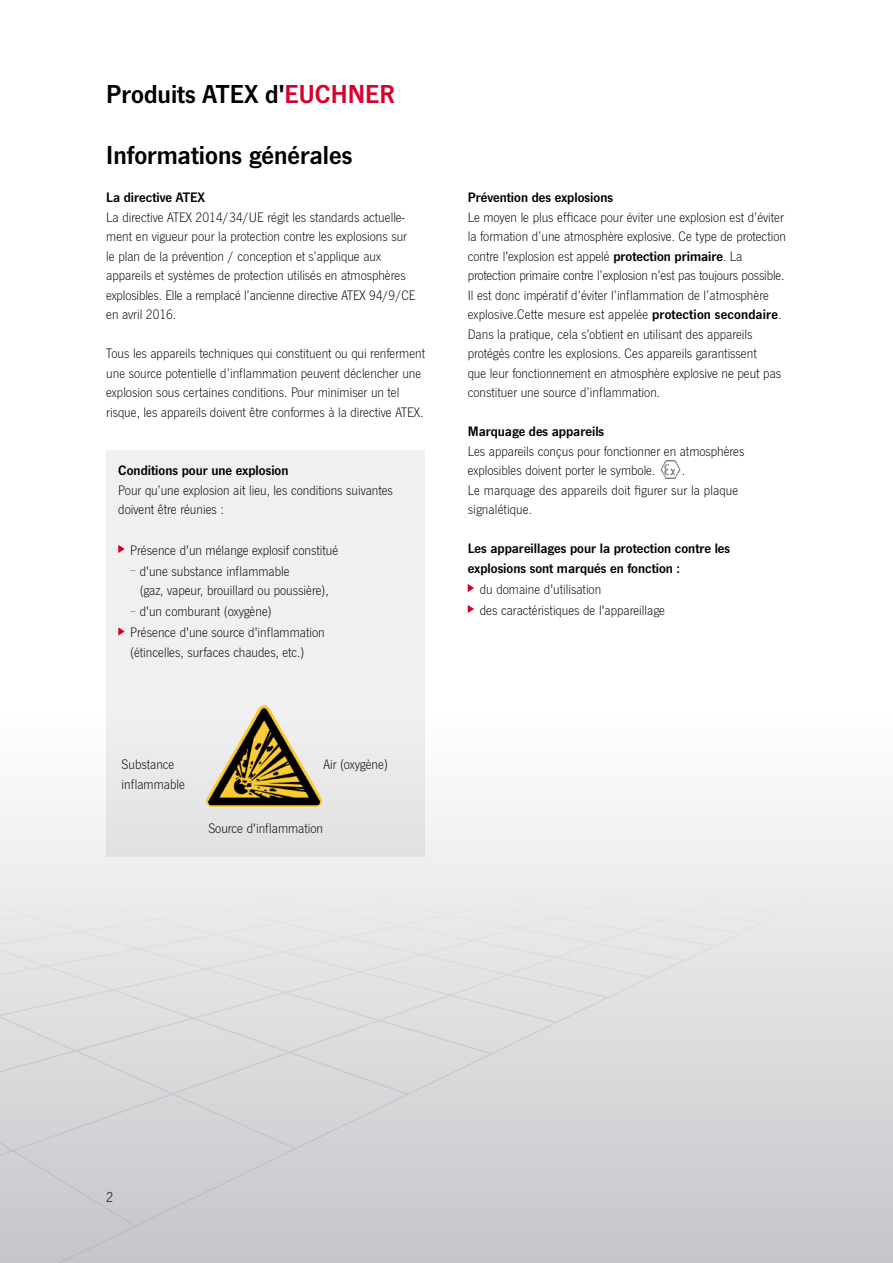
<style>
.page{position:relative;width:893px;height:1263px;background:#fff}
.page>*{position:absolute;margin:0;border:0;box-sizing:border-box;transform-origin:0 0}
.t1{font:27px "News Got Dem";color:#000}
.t2{font:300 15px "News Got";color:#000}
.t3{font:300 14.25px/19.5px "News Got";color:#000}
.t4{font:14.25px/19.5px "News Got Dem";color:#000}
.s1{color:#d8002b}
.s2{color:#818084}
.s3{font-family:"News Got Dem";font-weight:400}
</style>
<div class="page">
<div style="left:0;top:717px;width:893px;height:546px;background:linear-gradient(to bottom,#fefefe,#c4c6c9)"></div>
<svg style="left:0;top:888px;width:852px;height:375px"></svg>
<svg style="left:0;top:951px;width:817px;height:295px"></svg>
<svg style="left:137px;top:951px;width:646px;height:207px"></svg>
<div style="left:409px;top:951px;width:341px;height:143px;background:#d9dadc"></div>
<div style="left:493px;top:951px;width:226px;height:94px;background:#dddee0"></div>
<div style="left:558px;top:951px;width:131px;height:56px;background:#e1e2e3"></div>
<div style="left:686px;top:888px;width:141px;height:63px;background:#e8e9ea"></div>
<div style="left:651px;top:888px;width:35px;height:74px;background:#e7e8e9"></div>
<div style="left:609px;top:888px;width:42px;height:91px;background:#e6e7e8"></div>
<div style="left:558px;top:888px;width:51px;height:111px;background:#e5e6e7"></div>
<div style="left:493px;top:888px;width:65px;height:136px;background:#e4e5e6"></div>
<svg style="left:409px;top:888px;width:84px;height:167px"></svg>
<svg style="left:297px;top:888px;width:112px;height:208px"></svg>
<svg style="left:137px;top:888px;width:160px;height:262px"></svg>
<svg style="left:0;top:888px;width:137px;height:340px"></svg>
<img style="left:660px;top:461px;width:20px;height:18px">
<svg style="left:468px;top:584px;width:6px;height:8px"></svg>
<svg style="left:468px;top:605px;width:6px;height:8px"></svg>
<div style="left:106px;top:450px;width:319px;height:406px;background:linear-gradient(to right,#ededed,#edeeee)"></div>
<img style="left:206px;top:705px;width:116px;height:102px">
<h1 class="t1" style="left:106px;top:78px;width:290px">Produits ATEX d'<span class="s1">EUCHNER</span></h1>
<h1 class="t1" style="left:106px;top:140px;width:248px">Informations générales</h1>
<p class="t4" style="left:106px;top:188px;width:100px">La directive ATEX</p>
<p class="t3" style="left:106px;top:207px;width:311px">La directive ATEX 2014/34/UE régit les standards actuelle&shy;ment en vigueur pour la protection contre les explosions sur le plan de la prévention / conception et s’applique aux appareils et systèmes de protection utilisés en atmosphères explosibles. Elle a remplacé l’ancienne directive ATEX 94/9/CE en avril 2016.</p>
<p class="t3" style="left:106px;top:344px;width:320px">Tous les appareils techniques qui constituent ou qui renferment une source potentielle d’inflammation peuvent déclencher une explosion sous certaines conditions. Pour minimiser un tel risque, les appareils doivent être conformes à la directive ATEX.</p>
<p class="t4" style="left:118px;top:460px;width:172px">Conditions pour une explosion</p>
<p class="t3" style="left:118px;top:480px;width:276px">Pour qu’une explosion ait lieu, les conditions suivantes doivent être réunies :</p>
<p class="t3" style="left:130px;top:540px;width:210px">Présence d'un mélange explosif constitué</p>
<p class="t3" style="left:140px;top:561px;width:191px;text-indent:-9px"><span class="s2">–</span> d'une substance inflammable<br>(gaz, vapeur, brouillard ou poussière),</p>
<p class="t3" style="left:130px;top:601px;width:196px;line-height:21px"><span class="s2">–</span> d'un comburant (oxygène)<br>Présence d'une source d'inflammation</p>
<p class="t3" style="left:130px;top:642px;width:176px">(étincelles, surfaces chaudes, etc.)</p>
<p class="t3" style="left:122px;top:755px;width:65px">Substance inflammable</p>
<p class="t3" style="left:323px;top:755px;width:66px">Air (oxygène)</p>
<p class="t3" style="left:208px;top:819px;width:116px">Source d'inflammation</p>
<p class="t4" style="left:468px;top:188px;width:147px">Prévention des explosions</p>
<p class="t3" style="left:468px;top:207px;width:320px">Le moyen le plus efficace pour éviter une explosion est d’éviter la formation d’une atmosphère explosive. Ce type de protection contre l'explosion est appelé <span class="s3">protection primaire</span>. La protection primaire contre l’explosion n’est pas toujours possible.<br>Il est donc impératif d’éviter l’inflammation de l’atmosphère explosive.Cette mesure est appelée <span class="s3">protection secondaire</span>.<br>Dans la pratique, cela s’obtient en utilisant des appareils protégés contre les explosions. Ces appareils garantissent<br>que leur fonctionnement en atmosphère explosive ne peut pas constituer une source d’inflammation.</p>
<p class="t4" style="left:468px;top:421px;width:138px">Marquage des appareils</p>
<p class="t3" style="left:468px;top:441px;width:278px">Les appareils conçus pour fonctionner en atmosphères explosibles doivent porter le symbole.</p>
<p class="t2" style="left:682px;top:462px;width:5px">.</p>
<p class="t3" style="left:468px;top:480px;width:272px">Le marquage des appareils doit figurer sur la plaque signalétique.</p>
<p class="t4" style="left:468px;top:539px;width:264px">Les appareillages pour la protection contre les explosions sont marqués en fonction :</p>
<p class="t3" style="left:480px;top:579px;width:187px;line-height:21px">du domaine d'utilisation<br>des caractéristiques de l'appareillage</p>
<p class="t2" style="left:106px;top:1189px;width:9px">2</p>
</div>
